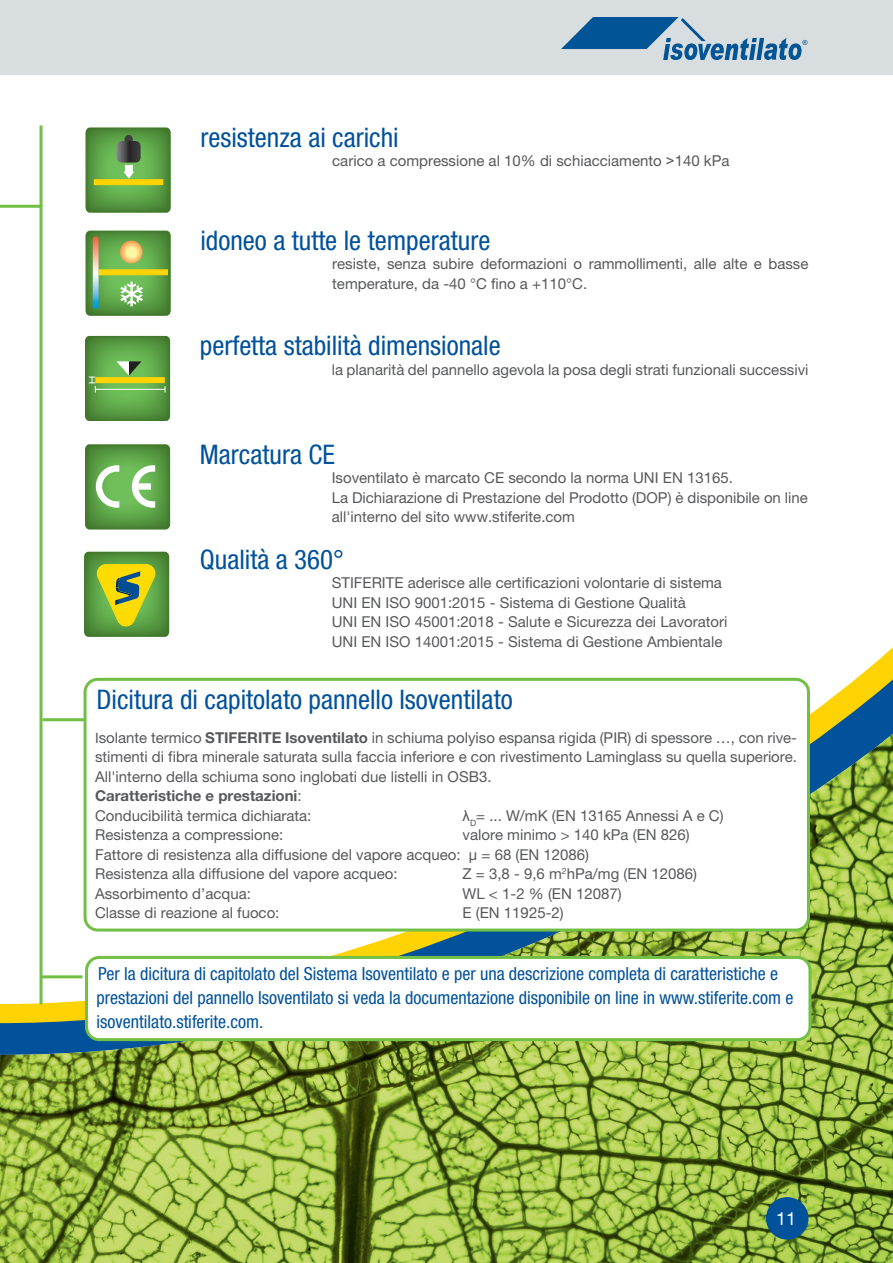
<style>
.page{position:relative;width:893px;height:1263px;background:#fff}
.page>*{position:absolute;margin:0;border:0;box-sizing:border-box;transform-origin:0 0}
.t1{font:condensed 27px "Helvetica Neue LT Pro";color:#01519b}
.t2{font:condensed 18px/24px "Helvetica Neue LT Pro";color:#01519b}
.t3{font:18px "Helvetica Neue LT Pro";color:#fff}
.t4{font:15px/19.5px "Helvetica Neue LT Pro";color:#57585a}
.t5{font:6.9px "Arial";color:#015597}
.s1{font-family:"Arial"}
.s2{font-size:14.25px}
.s3{font-weight:700}
</style>
<div class="page">
<div style="left:0;top:0;width:893px;height:74px;background:#d8dde0"></div>
<svg style="left:44px;top:668px;width:849px;height:55px"></svg>
<img style="left:0;top:723px;width:893px;height:540px">
<svg style="left:561px;top:17px;width:240px;height:43px"></svg>
<div style="left:766px;top:1197px;width:42px;height:42px;background:#01519b;border-radius:50%"></div>
<div style="left:85px;top:679px;width:723px;height:251px;background:#fff;border-radius:13px"></div>
<div style="left:84px;top:678px;width:726px;height:253px;border:3px solid #71bf44;border-radius:13px"></div>
<svg style="left:86px;top:128px;width:85px;height:85px;background:#599c44"></svg>
<div style="left:94px;top:179px;width:69px;height:6px;background:#fed304"></div>
<div style="left:125px;top:135px;width:8px;height:11px;background:#3e3e3f;border-radius:4px"></div>
<svg style="left:117px;top:141px;width:24px;height:37px"></svg>
<svg style="left:86px;top:231px;width:85px;height:85px;background:#70a650"></svg>
<svg style="left:120px;top:241px;width:23px;height:22px"></svg>
<svg style="left:85px;top:336px;width:85px;height:85px;background:#67a346"></svg>
<svg style="left:84px;top:552px;width:85px;height:85px;background:#7da334"></svg>
<svg style="left:85px;top:444px;width:85px;height:85px;background:#579942"></svg>
<svg style="left:132px;top:465px;width:23px;height:43px"></svg>
<svg style="left:96px;top:465px;width:23px;height:43px"></svg>
<svg style="left:0;top:203px;width:44px;height:804px"></svg>
<hr style="left:40px;top:125px;width:3px;height:81px;background:#71bf44">
<hr style="left:43px;top:718px;width:42px;height:3px;background:#71bf44">
<div style="left:87px;top:957px;width:723px;height:83px;background:#fff;border-radius:13px"></div>
<div style="left:85px;top:956px;width:726px;height:85px;border:3px solid #71bf44;border-radius:13px"></div>
<hr style="left:40px;top:975px;width:42px;height:3px;background:#71bf44">
<h1 class="t1" style="left:200px;top:122px;width:200px">resistenza ai carichi</h1>
<p class="t4" style="left:332px;top:151px;width:399px">carico a compressione al 10% di schiacciamento <span class="s1">&gt;</span>140 kPa</p>
<p class="t5" style="left:802px;top:38px;width:7px">®</p>
<h1 class="t1" style="left:200px;top:225px;width:292px">idoneo a tutte le temperature</h1>
<p class="t4" style="left:332px;top:254px;width:478px">resiste, senza subire deformazioni o rammollimenti, alle alte e basse temperature, da -40 °C fino a +110°C.</p>
<h1 class="t1" style="left:200px;top:330px;width:302px">perfetta stabilità dimensionale</h1>
<p class="t4" style="left:332px;top:359px;width:478px">la planarità del pannello agevola la posa degli strati funzionali successivi</p>
<h1 class="t1" style="left:200px;top:438px;width:137px">Marcatura CE</h1>
<p class="t4" style="left:332px;top:468px;width:478px">Isoventilato è marcato CE secondo la norma UNI EN 13165.<br>La Dichiarazione di Prestazione del Prodotto (DOP) è disponibile on line all'interno del sito www.stiferite.com</p>
<h1 class="t1" style="left:200px;top:544px;width:146px">Qualità a 360°</h1>
<p class="t4" style="left:332px;top:573px;width:397px">STIFERITE aderisce alle certificazioni volontarie di sistema UNI EN ISO 9001:2015 - Sistema di Gestione Qualità<br>UNI EN ISO 45001:2018 - Salute e Sicurezza dei Lavoratori UNI EN ISO 14001:2015 - Sistema di Gestione Ambientale</p>
<h1 class="t1" style="left:97px;top:683px;width:418px">Dicitura di capitolato pannello Isoventilato</h1>
<p class="t4" style="left:95px;top:727px;width:704px"><span class="s2">I</span>solante termico <span class="s3">STIFERITE Isoventilato</span> in schiuma polyiso espansa rigida (PIR) di spessore …, con rive&shy;stimenti di fibra minerale saturata sulla faccia inferiore e con rivestimento Laminglass su quella superiore.<br>All'interno della schiuma sono inglobati due listelli in OSB3.<br><span class="s3">Caratteristiche e prestazioni</span>:<br>Conducibilità termica dichiarata:</p>
<p class="t4" style="left:463px;top:805px;width:263px"><span class="s1">λ</span><sub>D</sub>= ... W/mK (EN 13165 Annessi A e C)</p>
<p class="t4" style="left:95px;top:825px;width:596px;text-indent:368px">valore minimo &gt; 140 kPa (EN 826)<br>Fattore di resistenza alla diffusione del vapore acqueo: μ = 68 (EN 12086)<br>Resistenza alla diffusione del vapore acqueo:</p>
<p class="t4" style="left:95px;top:825px;width:190px">Resistenza a compressione:</p>
<p class="t4" style="left:463px;top:864px;width:236px">Z = 3,8 - 9,6 m<sup>2</sup>hPa/mg (EN 12086)</p>
<p class="t4" style="left:95px;top:883px;width:157px">Assorbimento d’acqua:</p>
<p class="t4" style="left:463px;top:883px;width:161px">WL &lt; 1-2 % (EN 12087)</p>
<p class="t4" style="left:95px;top:903px;width:186px">Classe di reazione al fuoco:</p>
<p class="t4" style="left:463px;top:903px;width:103px">E (EN 11925-2)</p>
<p class="t2" style="left:97px;top:962px;width:698px">Per la dicitura di capitolato del Sistema Isoventilato e per una descrizione completa di caratteristiche e prestazioni del pannello Isoventilato si veda la documentazione disponibile on line in www.stiferite.com e isoventilato.stiferite.com.</p>
<p class="t3" style="left:776px;top:1207px;width:22px">11</p>
</div>
